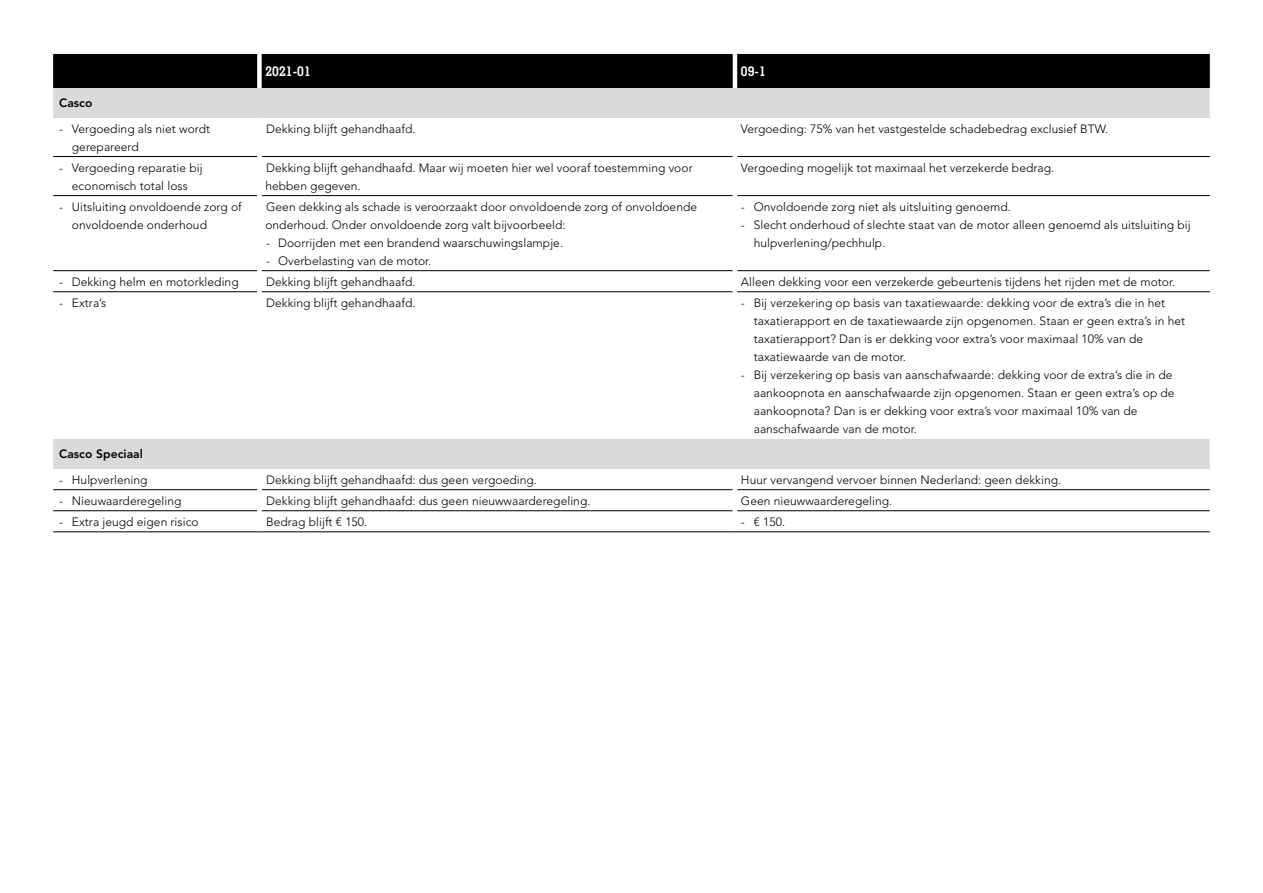
<style>
.page{position:relative;width:1263px;height:893px;background:#fff}
.page>*{position:absolute;margin:0;border:0;box-sizing:border-box;transform-origin:0 0}
.t1{font:700 13.5px "Memphis LT Std";letter-spacing:.005em;color:#fff}
.t2{font:300 12px/18px "Avenir LT Std";letter-spacing:.005em;color:#000}
.t3{font:800 12px "Avenir LT Std";letter-spacing:.005em;color:#000}
</style>
<div class="page">
<div style="left:53px;top:54px;width:1157px;height:34px;background:#000"></div>
<svg style="left:53px;top:88px;width:1157px;height:380px"></svg>
<hr style="left:53px;top:156px;width:204px;height:1px;background:#000">
<hr style="left:262px;top:156px;width:471px;height:1px;background:#000">
<hr style="left:737px;top:156px;width:473px;height:1px;background:#000">
<hr style="left:53px;top:195px;width:204px;height:1px;background:#000">
<hr style="left:262px;top:195px;width:471px;height:1px;background:#000">
<hr style="left:737px;top:195px;width:473px;height:1px;background:#000">
<hr style="left:53px;top:270px;width:204px;height:1px;background:#000">
<hr style="left:262px;top:270px;width:471px;height:1px;background:#000">
<hr style="left:737px;top:270px;width:473px;height:1px;background:#000">
<hr style="left:53px;top:291px;width:204px;height:1px;background:#000">
<hr style="left:262px;top:291px;width:471px;height:1px;background:#000">
<hr style="left:737px;top:291px;width:473px;height:1px;background:#000">
<div style="left:257px;top:118px;width:5px;height:39px;background:#fff"></div>
<hr style="left:733px;top:118px;width:4px;height:39px;background:#fff">
<div style="left:257px;top:157px;width:5px;height:39px;background:#fff"></div>
<hr style="left:733px;top:157px;width:4px;height:39px;background:#fff">
<div style="left:257px;top:196px;width:5px;height:75px;background:#fff"></div>
<hr style="left:733px;top:196px;width:4px;height:75px;background:#fff">
<div style="left:257px;top:271px;width:5px;height:21px;background:#fff"></div>
<hr style="left:733px;top:271px;width:4px;height:21px;background:#fff">
<div style="left:257px;top:292px;width:5px;height:147px;background:#fff"></div>
<hr style="left:733px;top:292px;width:4px;height:147px;background:#fff">
<hr style="left:53px;top:489px;width:204px;height:1px;background:#000">
<hr style="left:262px;top:489px;width:471px;height:1px;background:#000">
<hr style="left:737px;top:489px;width:473px;height:1px;background:#000">
<hr style="left:53px;top:510px;width:204px;height:1px;background:#000">
<hr style="left:262px;top:510px;width:471px;height:1px;background:#000">
<hr style="left:737px;top:510px;width:473px;height:1px;background:#000">
<div style="left:257px;top:54px;width:5px;height:34px;background:#fff"></div>
<hr style="left:733px;top:54px;width:4px;height:34px;background:#fff">
<hr style="left:53px;top:117px;width:206px;height:1px;background:#dadada">
<hr style="left:259px;top:117px;width:476px;height:1px;background:#dadada">
<hr style="left:735px;top:117px;width:475px;height:1px;background:#dadada">
<hr style="left:53px;top:468px;width:206px;height:1px;background:#dadada">
<hr style="left:259px;top:468px;width:476px;height:1px;background:#dadada">
<hr style="left:735px;top:468px;width:475px;height:1px;background:#dadada">
<hr style="left:53px;top:531px;width:206px;height:1px;background:#000">
<hr style="left:259px;top:531px;width:476px;height:1px;background:#000">
<hr style="left:735px;top:531px;width:475px;height:1px;background:#000">
<p class="t1" style="left:265px;top:63px;width:47px">2021-01</p>
<p class="t1" style="left:741px;top:63px;width:26px">09-1</p>
<p class="t3" style="left:59px;top:95px;width:35px">Casco</p>
<p class="t2" style="left:72px;top:119px;width:140px;text-indent:-13px">- Vergoeding als niet wordt gerepareerd</p>
<p class="t2" style="left:266px;top:119px;width:151px">Dekking blijft gehandhaafd.</p>
<p class="t2" style="left:741px;top:119px;width:369px">Vergoeding: 75% van het vastgestelde schadebedrag exclusief BTW.</p>
<p class="t2" style="left:59px;top:158px;width:145px;text-align:center">- Vergoeding reparatie bij economisch total loss</p>
<p class="t2" style="left:265px;top:158px;width:429px">Dekking blijft gehandhaafd. Maar wij moeten hier wel vooraf toestemming voor hebben gegeven.</p>
<p class="t2" style="left:741px;top:158px;width:315px">Vergoeding mogelijk tot maximaal het verzekerde bedrag.</p>
<p class="t2" style="left:72px;top:198px;width:171px;text-indent:-13px">- Uitsluiting onvoldoende zorg of onvoldoende onderhoud</p>
<p class="t2" style="left:265px;top:198px;width:433px">Geen dekking als schade is veroorzaakt door onvoldoende zorg of onvoldoende onderhoud. Onder onvoldoende zorg valt bijvoorbeeld:</p>
<p class="t2" style="left:266px;top:234px;width:298px">- Doorrijden met een brandend waarschuwingslampje.</p>
<p class="t2" style="left:266px;top:252px;width:167px">- Overbelasting van de motor.</p>
<p class="t2" style="left:741px;top:198px;width:272px">- Onvoldoende zorg niet als uitsluiting genoemd.</p>
<p class="t2" style="left:754px;top:216px;width:438px;text-indent:-13px">- Slecht onderhoud of slechte staat van de motor alleen genoemd als uitsluiting bij hulpverlening/pechhulp.</p>
<p class="t2" style="left:59px;top:273px;width:181px">- Dekking helm en motorkleding</p>
<p class="t2" style="left:266px;top:273px;width:151px">Dekking blijft gehandhaafd.</p>
<p class="t2" style="left:741px;top:273px;width:436px">Alleen dekking voor een verzekerde gebeurtenis tijdens het rijden met de motor.</p>
<p class="t2" style="left:59px;top:294px;width:49px">- Extra’s</p>
<p class="t2" style="left:266px;top:294px;width:151px">Dekking blijft gehandhaafd.</p>
<p class="t2" style="left:754px;top:294px;width:433px;text-indent:-13px">- Bij verzekering op basis van taxatiewaarde: dekking voor de extra’s die in het taxatierapport en de taxatiewaarde zijn opgenomen. Staan er geen extra’s in het taxatierapport? Dan is er dekking voor extra’s voor maximaal 10% van de taxatiewaarde van de motor.</p>
<p class="t2" style="left:754px;top:366px;width:422px;text-indent:-13px">- Bij verzekering op basis van aanschafwaarde: dekking voor de extra’s die in de aankoopnota en aanschafwaarde zijn opgenomen. Staan er geen extra’s op de aankoopnota? Dan is er dekking voor extra’s voor maximaal 10% van de aanschafwaarde van de motor.</p>
<p class="t3" style="left:59px;top:446px;width:85px">Casco Speciaal</p>
<p class="t2" style="left:59px;top:471px;width:90px">- Hulpverlening</p>
<p class="t2" style="left:266px;top:471px;width:272px">Dekking blijft gehandhaafd: dus geen vergoeding.</p>
<p class="t2" style="left:741px;top:471px;width:322px">Huur vervangend vervoer binnen Nederland: geen dekking.</p>
<p class="t2" style="left:59px;top:492px;width:124px">- Nieuwaarderegeling</p>
<p class="t2" style="left:266px;top:492px;width:326px">Dekking blijft gehandhaafd: dus geen nieuwwaarderegeling.</p>
<p class="t2" style="left:741px;top:492px;width:153px">Geen nieuwwaarderegeling.</p>
<p class="t2" style="left:59px;top:513px;width:141px">- Extra jeugd eigen risico</p>
<p class="t2" style="left:266px;top:513px;width:103px">Bedrag blijft € 150.</p>
<p class="t2" style="left:741px;top:513px;width:46px">- € 150.</p>
</div>
